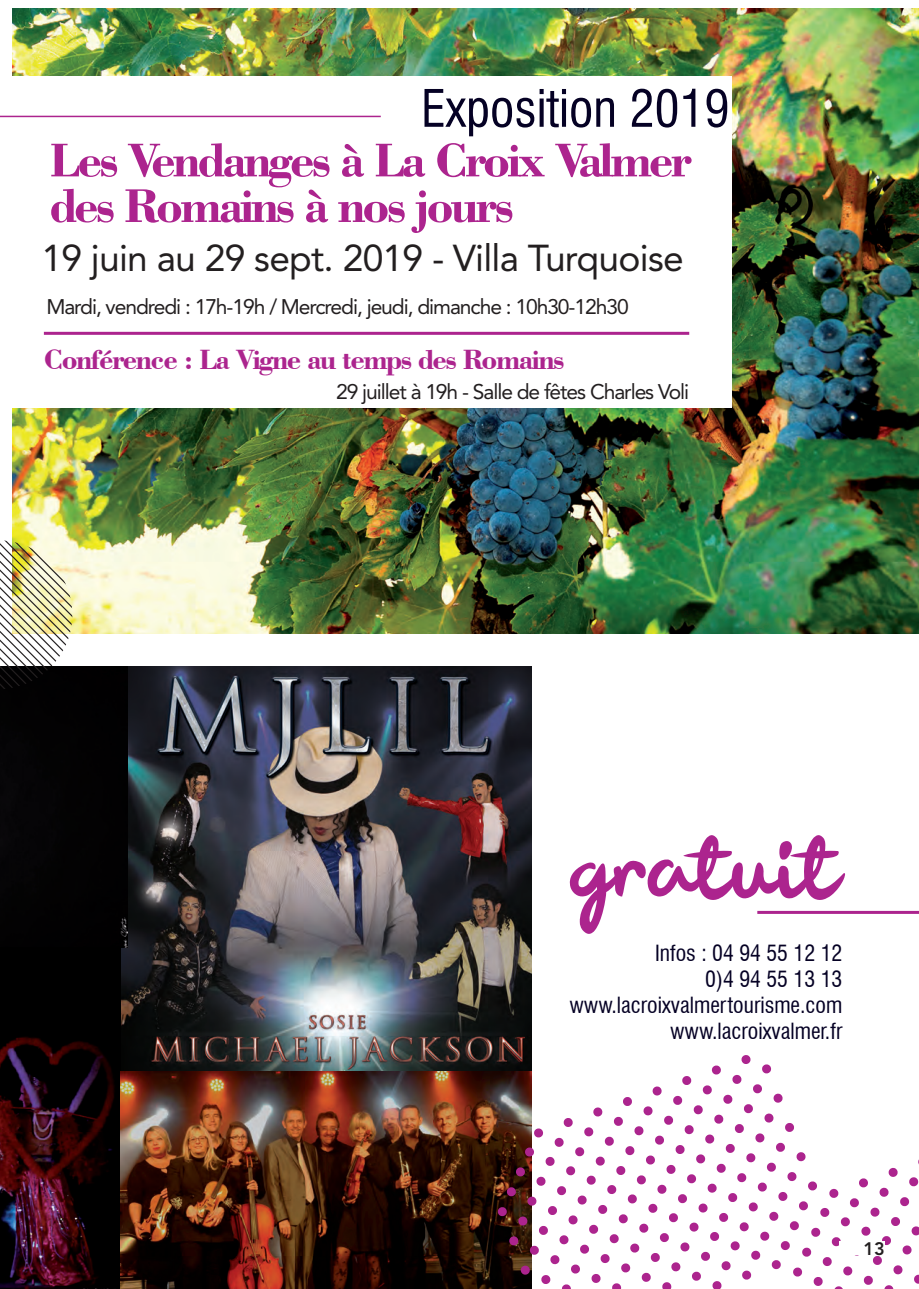
<style>
.page{position:relative;width:919px;height:1289px;background:#fff}
.page>*{position:absolute;margin:0;border:0;box-sizing:border-box;transform-origin:0 0}
.t1{font:99px "Dillova";color:#ac248e}
.t2{font:condensed 50.25px "Swiss 721 BT";color:#050124}
.t3{font:700 50.1px/45.6px "Bodoni BT";letter-spacing:-.06em;color:#ac248e}
.t4{font:37.2px "Avenir LT Std";letter-spacing:-.02em;color:#231f20}
.t5{font:700 29.25px "Bodoni BT";letter-spacing:-.05em;color:#ac248e}
.t6{font:condensed 21.75px/26.1px "Swiss 721 BT";color:#050124;text-align:right}
.t7{font:21px "Avenir LT Std";letter-spacing:-.05em;color:#231f20}
.t8{font:800 18px "Avenir LT Std";color:#231f20}
</style>
<div class="page">
<img style="left:13px;top:9px;width:905px;height:625px">
<div style="left:13px;top:77px;width:718px;height:331px;background:#fff"></div>
<img style="left:121px;top:666px;width:410px;height:405px">
<hr style="left:44px;top:332px;width:645px;height:3px;background:#ac248e">
<hr style="left:0;top:116px;width:381px;height:1px;background:#ac248e">
<div style="left:0;top:666px;width:128px;height:281px;background:#030203"></div>
<img style="left:0;top:947px;width:121px;height:341px">
<img style="left:0;top:540px;width:72px;height:149px">
<img style="left:121px;top:1071px;width:410px;height:217px">
<svg style="left:524px;top:1146px;width:10px;height:11px"></svg>
<svg style="left:545px;top:1156px;width:10px;height:10px"></svg>
<svg style="left:566px;top:1166px;width:9px;height:9px"></svg>
<svg style="left:586px;top:1175px;width:10px;height:10px"></svg>
<svg style="left:607px;top:1185px;width:10px;height:9px"></svg>
<svg style="left:627px;top:1194px;width:10px;height:9px"></svg>
<svg style="left:648px;top:1203px;width:10px;height:10px"></svg>
<svg style="left:669px;top:1213px;width:9px;height:9px"></svg>
<svg style="left:689px;top:1222px;width:10px;height:10px"></svg>
<svg style="left:710px;top:1232px;width:9px;height:9px"></svg>
<svg style="left:730px;top:1241px;width:10px;height:9px"></svg>
<svg style="left:751px;top:1250px;width:9px;height:10px"></svg>
<svg style="left:771px;top:1260px;width:10px;height:9px"></svg>
<svg style="left:515px;top:1166px;width:10px;height:10px"></svg>
<svg style="left:536px;top:1176px;width:10px;height:10px"></svg>
<svg style="left:557px;top:1186px;width:9px;height:9px"></svg>
<svg style="left:577px;top:1195px;width:10px;height:10px"></svg>
<svg style="left:598px;top:1205px;width:9px;height:9px"></svg>
<svg style="left:618px;top:1214px;width:10px;height:9px"></svg>
<svg style="left:639px;top:1223px;width:10px;height:10px"></svg>
<svg style="left:659px;top:1233px;width:10px;height:9px"></svg>
<svg style="left:680px;top:1242px;width:10px;height:9px"></svg>
<svg style="left:701px;top:1251px;width:9px;height:10px"></svg>
<svg style="left:721px;top:1261px;width:10px;height:9px"></svg>
<svg style="left:742px;top:1270px;width:9px;height:10px"></svg>
<svg style="left:506px;top:1186px;width:10px;height:10px"></svg>
<svg style="left:526px;top:1195px;width:11px;height:11px"></svg>
<svg style="left:548px;top:1206px;width:9px;height:9px"></svg>
<svg style="left:568px;top:1215px;width:10px;height:9px"></svg>
<svg style="left:589px;top:1224px;width:9px;height:10px"></svg>
<svg style="left:609px;top:1234px;width:10px;height:9px"></svg>
<svg style="left:630px;top:1243px;width:10px;height:10px"></svg>
<svg style="left:650px;top:1253px;width:10px;height:9px"></svg>
<svg style="left:671px;top:1262px;width:10px;height:9px"></svg>
<svg style="left:692px;top:1271px;width:9px;height:10px"></svg>
<svg style="left:712px;top:1281px;width:10px;height:7px"></svg>
<svg style="left:497px;top:1206px;width:10px;height:10px"></svg>
<svg style="left:517px;top:1215px;width:11px;height:11px"></svg>
<svg style="left:539px;top:1225px;width:9px;height:10px"></svg>
<svg style="left:559px;top:1235px;width:10px;height:9px"></svg>
<svg style="left:580px;top:1244px;width:9px;height:10px"></svg>
<svg style="left:600px;top:1254px;width:10px;height:9px"></svg>
<svg style="left:621px;top:1263px;width:9px;height:9px"></svg>
<svg style="left:641px;top:1272px;width:10px;height:10px"></svg>
<svg style="left:662px;top:1282px;width:10px;height:6px"></svg>
<svg style="left:508px;top:1235px;width:11px;height:10px"></svg>
<svg style="left:529px;top:1245px;width:10px;height:10px"></svg>
<svg style="left:550px;top:1255px;width:10px;height:9px"></svg>
<svg style="left:571px;top:1264px;width:9px;height:10px"></svg>
<svg style="left:591px;top:1274px;width:10px;height:9px"></svg>
<svg style="left:612px;top:1283px;width:9px;height:5px"></svg>
<svg style="left:520px;top:1264px;width:10px;height:11px"></svg>
<svg style="left:541px;top:1275px;width:10px;height:9px"></svg>
<svg style="left:562px;top:1284px;width:9px;height:4px"></svg>
<svg style="left:780px;top:1241px;width:10px;height:9px"></svg>
<svg style="left:760px;top:1231px;width:9px;height:10px"></svg>
<svg style="left:739px;top:1222px;width:10px;height:9px"></svg>
<svg style="left:719px;top:1213px;width:9px;height:9px"></svg>
<svg style="left:698px;top:1203px;width:10px;height:10px"></svg>
<svg style="left:678px;top:1194px;width:9px;height:9px"></svg>
<svg style="left:657px;top:1184px;width:10px;height:10px"></svg>
<svg style="left:636px;top:1175px;width:10px;height:9px"></svg>
<svg style="left:616px;top:1166px;width:10px;height:9px"></svg>
<svg style="left:595px;top:1156px;width:10px;height:10px"></svg>
<svg style="left:575px;top:1147px;width:9px;height:9px"></svg>
<svg style="left:554px;top:1137px;width:10px;height:10px"></svg>
<svg style="left:534px;top:1128px;width:9px;height:10px"></svg>
<svg style="left:789px;top:1221px;width:10px;height:9px"></svg>
<svg style="left:769px;top:1211px;width:9px;height:10px"></svg>
<svg style="left:748px;top:1202px;width:10px;height:9px"></svg>
<svg style="left:728px;top:1193px;width:9px;height:9px"></svg>
<svg style="left:707px;top:1183px;width:10px;height:10px"></svg>
<svg style="left:687px;top:1174px;width:9px;height:9px"></svg>
<svg style="left:666px;top:1164px;width:10px;height:10px"></svg>
<svg style="left:646px;top:1155px;width:9px;height:10px"></svg>
<svg style="left:625px;top:1146px;width:10px;height:9px"></svg>
<svg style="left:604px;top:1136px;width:10px;height:10px"></svg>
<svg style="left:584px;top:1127px;width:10px;height:9px"></svg>
<svg style="left:563px;top:1118px;width:10px;height:9px"></svg>
<svg style="left:799px;top:1201px;width:9px;height:9px"></svg>
<svg style="left:778px;top:1192px;width:10px;height:9px"></svg>
<svg style="left:757px;top:1182px;width:10px;height:10px"></svg>
<svg style="left:737px;top:1173px;width:9px;height:9px"></svg>
<svg style="left:716px;top:1163px;width:10px;height:10px"></svg>
<svg style="left:696px;top:1154px;width:9px;height:9px"></svg>
<svg style="left:675px;top:1145px;width:10px;height:9px"></svg>
<svg style="left:655px;top:1135px;width:9px;height:10px"></svg>
<svg style="left:634px;top:1126px;width:10px;height:9px"></svg>
<svg style="left:613px;top:1116px;width:10px;height:10px"></svg>
<svg style="left:593px;top:1107px;width:10px;height:10px"></svg>
<svg style="left:808px;top:1181px;width:9px;height:10px"></svg>
<svg style="left:787px;top:1172px;width:10px;height:9px"></svg>
<svg style="left:766px;top:1162px;width:10px;height:10px"></svg>
<svg style="left:746px;top:1153px;width:10px;height:9px"></svg>
<svg style="left:725px;top:1144px;width:10px;height:9px"></svg>
<svg style="left:705px;top:1134px;width:9px;height:10px"></svg>
<svg style="left:684px;top:1125px;width:10px;height:9px"></svg>
<svg style="left:664px;top:1115px;width:9px;height:10px"></svg>
<svg style="left:643px;top:1106px;width:10px;height:9px"></svg>
<svg style="left:623px;top:1097px;width:9px;height:9px"></svg>
<svg style="left:796px;top:1152px;width:10px;height:9px"></svg>
<svg style="left:776px;top:1142px;width:9px;height:10px"></svg>
<svg style="left:755px;top:1133px;width:10px;height:10px"></svg>
<svg style="left:734px;top:1124px;width:10px;height:9px"></svg>
<svg style="left:714px;top:1114px;width:9px;height:10px"></svg>
<svg style="left:693px;top:1105px;width:10px;height:9px"></svg>
<svg style="left:673px;top:1095px;width:9px;height:10px"></svg>
<svg style="left:652px;top:1086px;width:10px;height:10px"></svg>
<svg style="left:785px;top:1123px;width:9px;height:9px"></svg>
<svg style="left:764px;top:1113px;width:10px;height:10px"></svg>
<svg style="left:744px;top:1104px;width:9px;height:9px"></svg>
<svg style="left:723px;top:1094px;width:10px;height:10px"></svg>
<svg style="left:702px;top:1085px;width:10px;height:10px"></svg>
<svg style="left:682px;top:1076px;width:9px;height:9px"></svg>
<svg style="left:773px;top:1093px;width:10px;height:10px"></svg>
<svg style="left:753px;top:1084px;width:9px;height:9px"></svg>
<svg style="left:732px;top:1074px;width:10px;height:10px"></svg>
<svg style="left:711px;top:1065px;width:10px;height:10px"></svg>
<svg style="left:762px;top:1064px;width:9px;height:10px"></svg>
<svg style="left:741px;top:1055px;width:10px;height:9px"></svg>
<svg style="left:911px;top:1226px;width:7px;height:9px"></svg>
<svg style="left:891px;top:1217px;width:9px;height:9px"></svg>
<svg style="left:870px;top:1207px;width:10px;height:10px"></svg>
<svg style="left:850px;top:1198px;width:9px;height:9px"></svg>
<svg style="left:829px;top:1188px;width:9px;height:10px"></svg>
<svg style="left:900px;top:1197px;width:9px;height:9px"></svg>
<svg style="left:879px;top:1187px;width:10px;height:10px"></svg>
<svg style="left:859px;top:1178px;width:9px;height:9px"></svg>
<svg style="left:909px;top:1177px;width:9px;height:9px"></svg>
<svg style="left:888px;top:1167px;width:10px;height:10px"></svg>
<svg style="left:820px;top:1208px;width:9px;height:9px"></svg>
<svg style="left:840px;top:1217px;width:10px;height:9px"></svg>
<svg style="left:861px;top:1226px;width:10px;height:10px"></svg>
<svg style="left:882px;top:1236px;width:9px;height:9px"></svg>
<svg style="left:902px;top:1245px;width:10px;height:9px"></svg>
<svg style="left:811px;top:1227px;width:9px;height:10px"></svg>
<svg style="left:831px;top:1237px;width:10px;height:9px"></svg>
<svg style="left:873px;top:1256px;width:9px;height:9px"></svg>
<svg style="left:893px;top:1265px;width:10px;height:9px"></svg>
<svg style="left:914px;top:1274px;width:4px;height:10px"></svg>
<svg style="left:802px;top:1247px;width:9px;height:10px"></svg>
<svg style="left:822px;top:1257px;width:10px;height:9px"></svg>
<svg style="left:843px;top:1266px;width:9px;height:9px"></svg>
<svg style="left:863px;top:1275px;width:10px;height:10px"></svg>
<svg style="left:884px;top:1285px;width:9px;height:3px"></svg>
<svg style="left:793px;top:1267px;width:9px;height:10px"></svg>
<svg style="left:813px;top:1277px;width:10px;height:9px"></svg>
<svg style="left:835px;top:1286px;width:7px;height:2px"></svg>
<div style="left:839px;top:1241px;width:45px;height:13px;background:#fff"></div>
<hr style="left:757px;top:910px;width:161px;height:3px;background:#ac248e">
<h2 class="t2" style="left:421px;top:78px;width:310px">Exposition 2019</h2>
<h3 class="t3" style="left:49px;top:136px;width:644px">Les Vendanges à La Croix Valmer des Romains à nos jours</h3>
<h3 class="t4" style="left:42px;top:236px;width:643px">19 juin au 29 sept. 2019 - Villa Turquoise</h3>
<p class="t7" style="left:46px;top:294px;width:584px">Mardi, vendredi : 17h-19h / Mercredi, jeudi, dimanche : 10h30-12h30</p>
<h3 class="t5" style="left:44px;top:341px;width:522px">Conférence : La Vigne au temps des Romains</h3>
<p class="t7" style="left:336px;top:379px;width:354px">29 juillet à 19h - Salle de fêtes Charles Voli</p>
<h1 class="t1" style="left:569px;top:822px;width:270px">gratuit</h1>
<p class="t6" style="left:569px;top:939px;width:274px">Infos : 04 94 55 12 12<br>0)4 94 55 13 13 www.lacroixvalmertourisme.com www.lacroixvalmer.fr</p>
<p class="t8" style="left:863px;top:1237px;width:23px">13</p>
</div>
